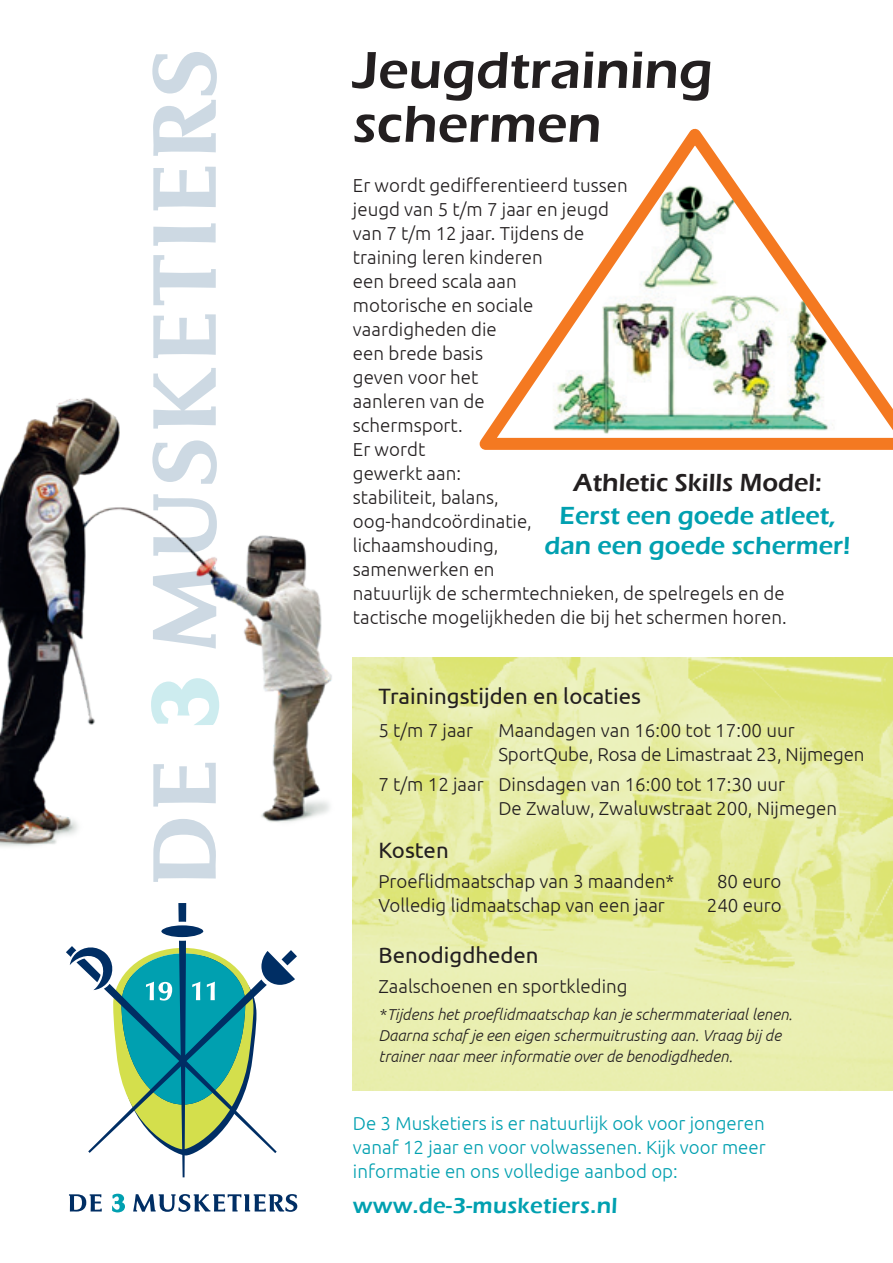
<style>
.page{position:relative;width:893px;height:1263px;background:#fff}
.page>*{position:absolute;margin:0;border:0;box-sizing:border-box;transform-origin:0 0}
.t1{font:600 53.85px "Eras ITC";color:#231f20}
.t2{font:600 25.5px/33px "Eras ITC";color:#231f20;text-align:center}
.t3{font:600 25.5px "Eras ITC";color:#00a0b0}
.t4{font:600 22.5px "Eras ITC";letter-spacing:.015em;color:#00a0b0}
.t5{font:22.2px "Ubuntu";color:#231f20}
.t6{font:300 18.75px/24px "Ubuntu";color:#231f20}
.t7{font:300 18.75px/24px "Ubuntu";color:#00a0b0;text-align:justify}
.t8{font:italic 300 15.75px/21px "Ubuntu";color:#231f20}
.s1{color:#00a0b0}
</style>
<div class="page">
<svg style="left:153px;top:853px;width:63px;height:29px"></svg>
<svg style="left:153px;top:368px;width:63px;height:23px"></svg>
<svg style="left:153px;top:314px;width:63px;height:44px"></svg>
<svg style="left:153px;top:255px;width:63px;height:50px"></svg>
<svg style="left:153px;top:223px;width:63px;height:23px"></svg>
<svg style="left:153px;top:167px;width:63px;height:43px"></svg>
<svg style="left:152px;top:52px;width:65px;height:104px"></svg>
<svg style="left:69px;top:1194px;width:33px;height:17px"></svg>
<svg style="left:133px;top:1194px;width:164px;height:18px"></svg>
<svg style="left:112px;top:1194px;width:13px;height:18px"></svg>
<svg style="left:66px;top:903px;width:231px;height:274px"></svg>
<img style="left:353px;top:657px;width:540px;height:434px">
<svg style="left:479px;top:128px;width:414px;height:322px"></svg>
<img style="left:0;top:391px;width:332px;height:462px">
<p class="t1" style="left:353px;top:40px;width:362px">Jeugdtraining</p>
<p class="t1" style="left:353px;top:93px;width:251px">schermen</p>
<p class="t6" style="left:353px;top:172px;width:435px">Er wordt gedifferentieerd tussen<br>jeugd van 5 t/m 7 jaar en jeugd<br>van 7 t/m 12 jaar. Tijdens de<br>training leren kinderen<br>een breed scala aan<br>motorische en sociale<br>vaardigheden die<br>een brede basis<br>geven voor het<br>aanleren van de<br>schermsport.<br>Er wordt<br>gewerkt aan:<br>stabiliteit, balans,<br>oog-handcoördinatie,<br>lichaamshouding,<br>samenwerken en<br>natuurlijk de schermtechnieken, de spelregels en de tactische mogelijkheden die bij het schermen horen.</p>
<p class="t2" style="left:560px;top:466px;width:278px">Athletic Skills Model:<br><span class="s1">Eerst een goede atleet,</span></p>
<p class="t3" style="left:544px;top:531px;width:308px">dan een goede schermer!</p>
<p class="t5" style="left:378px;top:683px;width:264px">Trainingstijden en locaties</p>
<p class="t6" style="left:378px;top:718px;width:96px">5 t/m 7 jaar</p>
<p class="t6" style="left:498px;top:718px;width:298px">Maandagen van 16:00 tot 17:00 uur</p>
<p class="t6" style="left:498px;top:742px;width:368px">SportQube, Rosa de Limastraat 23, Nijmegen</p>
<p class="t6" style="left:378px;top:772px;width:408px">7 t/m 12 jaar Dinsdagen van 16:00 tot 17:30 uur</p>
<p class="t6" style="left:498px;top:796px;width:340px">De Zwaluw, Zwaluwstraat 200, Nijmegen</p>
<p class="t5" style="left:378px;top:837px;width:72px">Kosten</p>
<p class="t6" style="left:378px;top:869px;width:297px">Proeflidmaatschap van 3 maanden*</p>
<p class="t6" style="left:717px;top:869px;width:66px">80 euro</p>
<p class="t6" style="left:378px;top:893px;width:288px">Volledig lidmaatschap van een jaar</p>
<p class="t6" style="left:707px;top:893px;width:76px">240 euro</p>
<p class="t5" style="left:378px;top:942px;width:162px">Benodigdheden</p>
<p class="t6" style="left:378px;top:974px;width:251px">Zaalschoenen en sportkleding</p>
<p class="t8" style="left:378px;top:1004px;width:415px">*Tijdens het proeflidmaatschap kan je schermmateriaal lenen.<br>Daarna schaf je een eigen schermuitrusting aan. Vraag bij de trainer naar meer informatie over de benodigdheden.</p>
<p class="t7" style="left:353px;top:1110px;width:414px">De 3 Musketiers is er natuurlijk ook voor jongeren vanaf 12 jaar en voor volwassenen. Kijk voor meer informatie en ons volledige aanbod op:</p>
<p class="t4" style="left:353px;top:1192px;width:266px">www.de-3-musketiers.nl</p>
</div>
